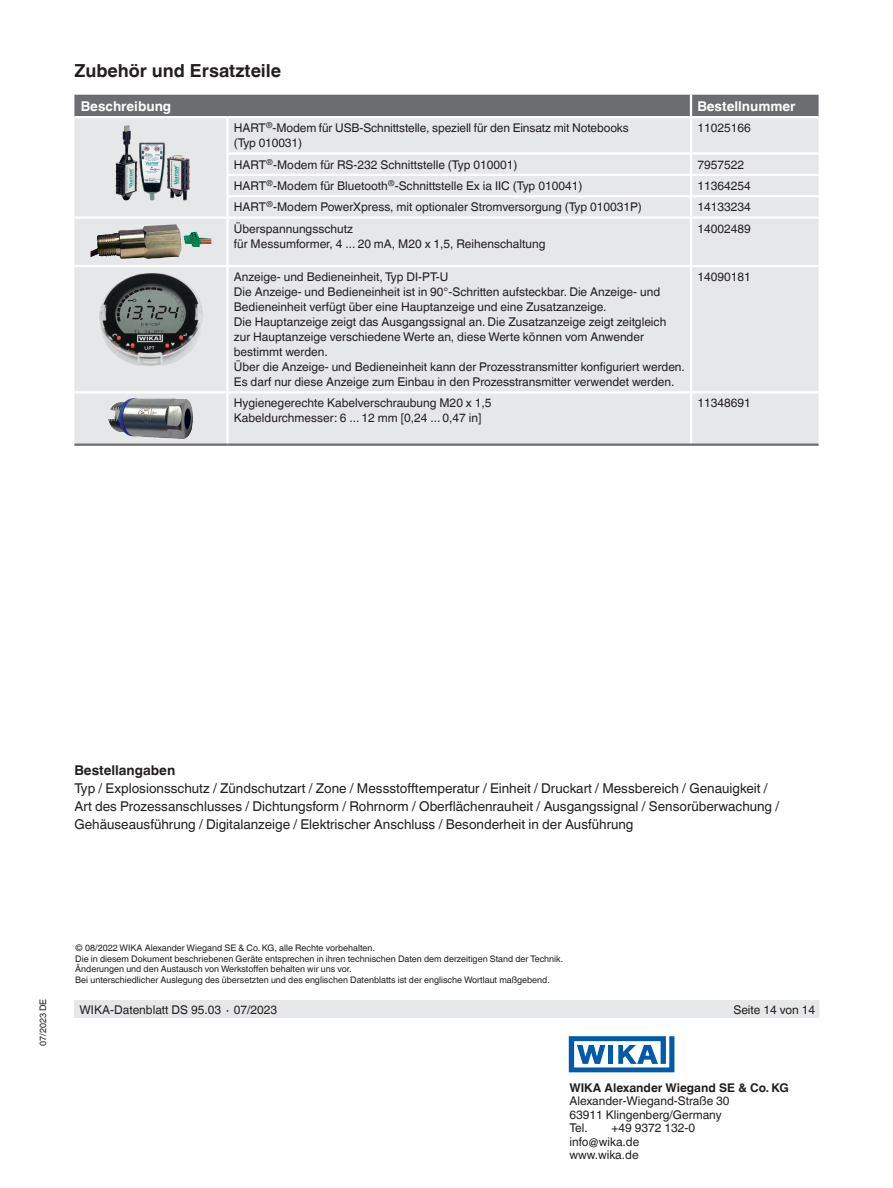
<style>
.page{position:relative;width:893px;height:1188px;background:#fff}
.page>*{position:absolute;margin:0;border:0;box-sizing:border-box;transform-origin:0 0}
.t1{font:700 18px "Helvetica World";color:#231f20}
.t2{font:13.5px/18px "Helvetica World";color:#231f20}
.t3{font:700 13.5px "Helvetica World";color:#fff}
.t4{font:700 13.5px "Helvetica World";color:#231f20}
.t5{font:12px/15px "Helvetica World";color:#231f20}
.t6{font:700 12px "Helvetica World";color:#231f20}
.t7{font:9px/10.5px "Helvetica World";color:#231f20}
</style>
<div class="page">
<div style="left:74px;top:1000px;width:745px;height:18px;background:#e6e7e9"></div>
<svg style="left:569px;top:1036px;width:105px;height:36px"></svg>
<div style="left:74px;top:95px;width:745px;height:21px;background:#6c6d70"></div>
<div style="left:74px;top:118px;width:745px;height:326px;background:#e6e7e9"></div>
<hr style="left:690px;top:95px;width:2px;height:21px;background:#fff">
<hr style="left:690px;top:118px;width:2px;height:34px;background:#fff">
<hr style="left:226px;top:152px;width:465px;height:3px;background:#fff">
<hr style="left:691px;top:152px;width:128px;height:3px;background:#fff">
<hr style="left:226px;top:174px;width:465px;height:2px;background:#fff">
<hr style="left:691px;top:174px;width:128px;height:2px;background:#fff">
<hr style="left:226px;top:195px;width:465px;height:2px;background:#fff">
<hr style="left:691px;top:195px;width:128px;height:2px;background:#fff">
<svg style="left:690px;top:155px;width:2px;height:61px"></svg>
<hr style="left:74px;top:216px;width:153px;height:3px;background:#fff">
<hr style="left:227px;top:216px;width:464px;height:3px;background:#fff">
<hr style="left:226px;top:219px;width:3px;height:46px;background:#fff">
<hr style="left:691px;top:216px;width:128px;height:3px;background:#fff">
<hr style="left:690px;top:219px;width:2px;height:46px;background:#fff">
<hr style="left:74px;top:265px;width:153px;height:2px;background:#fff">
<hr style="left:227px;top:265px;width:464px;height:2px;background:#fff">
<hr style="left:226px;top:267px;width:3px;height:124px;background:#fff">
<hr style="left:691px;top:265px;width:128px;height:2px;background:#fff">
<hr style="left:690px;top:267px;width:2px;height:124px;background:#fff">
<hr style="left:74px;top:391px;width:153px;height:3px;background:#fff">
<hr style="left:227px;top:391px;width:464px;height:3px;background:#fff">
<hr style="left:226px;top:394px;width:3px;height:50px;background:#fff">
<hr style="left:691px;top:391px;width:128px;height:3px;background:#fff">
<hr style="left:690px;top:394px;width:2px;height:50px;background:#fff">
<hr style="left:226px;top:118px;width:3px;height:34px;background:#fff">
<hr style="left:226px;top:155px;width:3px;height:19px;background:#fff">
<hr style="left:226px;top:176px;width:3px;height:19px;background:#fff">
<hr style="left:226px;top:197px;width:3px;height:19px;background:#fff">
<hr style="left:74px;top:444px;width:153px;height:2px;background:#6c6d70">
<hr style="left:227px;top:444px;width:464px;height:2px;background:#6c6d70">
<hr style="left:691px;top:444px;width:128px;height:2px;background:#6c6d70">
<img style="left:111px;top:124px;width:79px;height:78px">
<div style="left:91px;top:224px;width:120px;height:36px;background:#e6e7e9"></div>
<img style="left:91px;top:224px;width:120px;height:35px">
<img style="left:98px;top:272px;width:105px;height:95px">
<img style="left:109px;top:399px;width:84px;height:39px">
<h1 class="t1" style="left:74px;top:60px;width:208px">Zubehör und Ersatzteile</h1>
<p class="t3" style="left:81px;top:98px;width:92px">Beschreibung</p>
<p class="t3" style="left:697px;top:98px;width:100px">Bestellnummer</p>
<p class="t5" style="left:234px;top:120px;width:396px">HART<sup>®</sup>-Modem für USB-Schnittstelle, speziell für den Einsatz mit Notebooks (Typ 010031)</p>
<p class="t5" style="left:697px;top:120px;width:55px">11025166</p>
<p class="t5" style="left:234px;top:157px;width:285px">HART<sup>®</sup>-Modem für RS-232 Schnittstelle (Typ 010001)</p>
<p class="t5" style="left:697px;top:157px;width:48px">7957522</p>
<p class="t5" style="left:234px;top:178px;width:350px">HART<sup>®</sup>-Modem für Bluetooth<sup>®</sup>-Schnittstelle Ex ia IIC (Typ 010041)</p>
<p class="t5" style="left:697px;top:178px;width:55px">11364254</p>
<p class="t5" style="left:234px;top:200px;width:410px">HART<sup>®</sup>-Modem PowerXpress, mit optionaler Stromversorgung (Typ 010031P)</p>
<p class="t5" style="left:697px;top:200px;width:55px">14133234</p>
<p class="t5" style="left:234px;top:221px;width:313px">Überspannungsschutz<br>für Messumformer, 4 ... 20 mA, M20 x 1,5, Reihenschaltung</p>
<p class="t5" style="left:697px;top:221px;width:55px">14002489</p>
<p class="t5" style="left:234px;top:269px;width:453px">Anzeige- und Bedieneinheit, Typ DI-PT-U<br>Die Anzeige- und Bedieneinheit ist in 90°-Schritten aufsteckbar. Die Anzeige- und Bedieneinheit verfügt über eine Hauptanzeige und eine Zusatzanzeige.<br>Die Hauptanzeige zeigt das Ausgangssignal an. Die Zusatzanzeige zeigt zeitgleich zur Hauptanzeige verschiedene Werte an, diese Werte können vom Anwender bestimmt werden.<br>Über die Anzeige- und Bedieneinheit kann der Prozesstransmitter konfiguriert werden.<br>Es darf nur diese Anzeige zum Einbau in den Prozesstransmitter verwendet werden.</p>
<p class="t5" style="left:697px;top:269px;width:55px">14090181</p>
<p class="t5" style="left:234px;top:396px;width:259px">Hygienegerechte Kabelverschraubung M20 x 1,5<br>Kabeldurchmesser: 6 ... 12 mm [0,24 ... 0,47 in]</p>
<p class="t5" style="left:697px;top:396px;width:55px">11348691</p>
<p class="t4" style="left:74px;top:762px;width:102px">Bestellangaben</p>
<p class="t2" style="left:74px;top:779px;width:706px">Typ / Explosionsschutz / Zündschutzart / Zone / Messstofftemperatur / Einheit / Druckart / Messbereich / Genauigkeit /<br>Art des Prozessanschlusses / Dichtungsform / Rohrnorm / Oberflächenrauheit / Ausgangssignal / Sensorüberwachung /<br>Gehäuseausführung / Digitalanzeige / Elektrischer Anschluss / Besonderheit in der Ausführung</p>
<p class="t7" style="left:38px;top:1046px;width:49px;rotate:-90deg">07/2023 DE</p>
<p class="t7" style="left:75px;top:943px;width:489px">© 08/2022 WIKA Alexander Wiegand SE &amp; Co. KG, alle Rechte vorbehalten.<br>Die in diesem Dokument beschriebenen Geräte entsprechen in ihren technischen Daten dem derzeitigen Stand der Technik.<br>Änderungen und den Austausch von Werkstoffen behalten wir uns vor.<br>Bei unterschiedlicher Auslegung des übersetzten und des englischen Datenblatts ist der englische Wortlaut maßgebend.</p>
<p class="t5" style="left:80px;top:1002px;width:199px">WIKA-Datenblatt DS 95.03 ∙ 07/2023</p>
<p class="t5" style="left:733px;top:1002px;width:83px">Seite 14 von 14</p>
<p class="t6" style="left:569px;top:1080px;width:221px">WIKA Alexander Wiegand SE &amp; Co. KG</p>
<p class="t5" style="left:569px;top:1094px;width:162px;line-height:13.5px">Alexander-Wiegand-Straße 30<br>63911 Klingenberg/Germany<br>Tel.</p>
<p class="t5" style="left:569px;top:1121px;width:127px;line-height:13.5px;text-indent:42px">+49 9372 132-0 info@wika.de www.wika.de</p>
</div>
